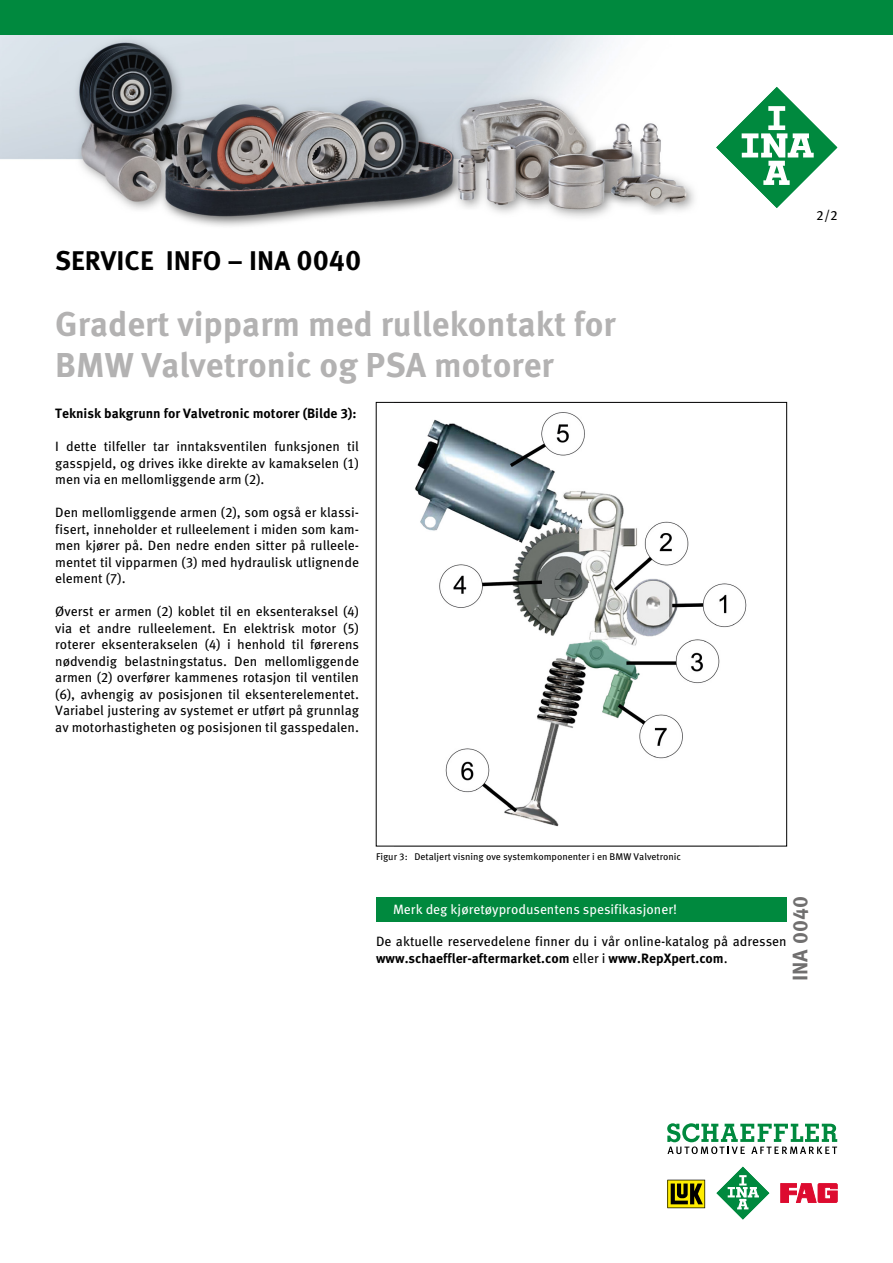
<style>
.page{position:relative;width:893px;height:1263px;background:#fff}
.page>*{position:absolute;margin:0;border:0;box-sizing:border-box;transform-origin:0 0}
.t1{font:700 34.5px/41.4px "Meta Pro";color:#b3b2b2}
.t2{font:700 27px "Meta Pro";color:#000}
.t3{font:700 21px "Meta Pro";color:#706f6f}
.t4{font:13.5px/16.5px "Meta Pro";color:#000;text-align:justify}
.t5{font:700 13.5px "Meta Pro";color:#000}
.t6{font:13.5px "Meta Pro";color:#fff}
.t7{font:9.75px "Meta Pro";color:#000}
.s1{font-size:28.5px}
.s2{font-weight:700}
</style>
<div class="page">
<img style="left:415px;top:412px;width:332px;height:415px">
<div style="left:376px;top:897px;width:411px;height:24px;background:#00893e"></div>
<img style="left:0;top:34px;width:893px;height:192px">
<div style="left:0;top:0;width:893px;height:34px;background:#00893e"></div>
<svg style="left:667px;top:1180px;width:38px;height:28px"></svg>
<svg style="left:781px;top:1183px;width:56px;height:19px"></svg>
<svg style="left:716px;top:1166px;width:54px;height:54px"></svg>
<svg style="left:667px;top:1123px;width:170px;height:31px"></svg>
<svg style="left:715px;top:85px;width:124px;height:124px"></svg>
<h2 class="t2" style="left:55px;top:239px;width:308px">SERVICE INFO – INA <span class="s1">0040</span></h2>
<h1 class="t1" style="left:55px;top:301px;width:562px">Gradert vipparm med rullekontakt for<br>BMW Valvetronic og PSA motorer</h1>
<p class="t5" style="left:55px;top:403px;width:303px">Teknisk bakgrunn for Valvetronic motorer (Bilde 3):</p>
<p class="t4" style="left:55px;top:437px;width:305px">I dette tilfeller tar inntaksventilen funksjonen til gasspjeld, og drives ikke direkte av kamakselen (1) men via en mellomliggende arm (2).</p>
<p class="t4" style="left:55px;top:503px;width:305px">Den mellomliggende armen (2), som også er klassi&shy;fisert, inneholder et rulleelement i miden som kam&shy;men kjører på. Den nedre enden sitter på rulleele&shy;mentet til vipparmen (3) med hydraulisk utlignende element (7).</p>
<p class="t4" style="left:55px;top:602px;width:305px">Øverst er armen (2) koblet til en eksenteraksel (4) via et andre rulleelement. En elektrisk motor (5) roterer eksenterakselen (4) i henhold til førerens nødvendig belastningstatus. Den mellomliggende armen (2) overfører kammenes rotasjon til ventilen (6), avhengig av posisjonen til eksenterelementet.<br>Variabel justering av systemet er utført på grunnlag av motorhastigheten og posisjonen til gasspedalen.</p>
<p class="t4" style="left:816px;top:206px;width:23px">2/2</p>
<p class="t7" style="left:376px;top:849px;width:307px">Figur 3: Detaljert visning ove systemkomponenter i en BMW Valvetronic</p>
<h3 class="t3" style="left:784px;top:981px;width:86px;rotate:-90deg">INA 0040</h3>
<p class="t6" style="left:393px;top:899px;width:285px">Merk deg kjøretøyprodusentens spesifikasjoner!</p>
<p class="t4" style="left:376px;top:932px;width:412px">De aktuelle reservedelene finner du i vår online-katalog på adressen <span class="s2">www.schaeffler-aftermarket.com</span> eller i <span class="s2">www.RepXpert.com</span>.</p>
</div>
